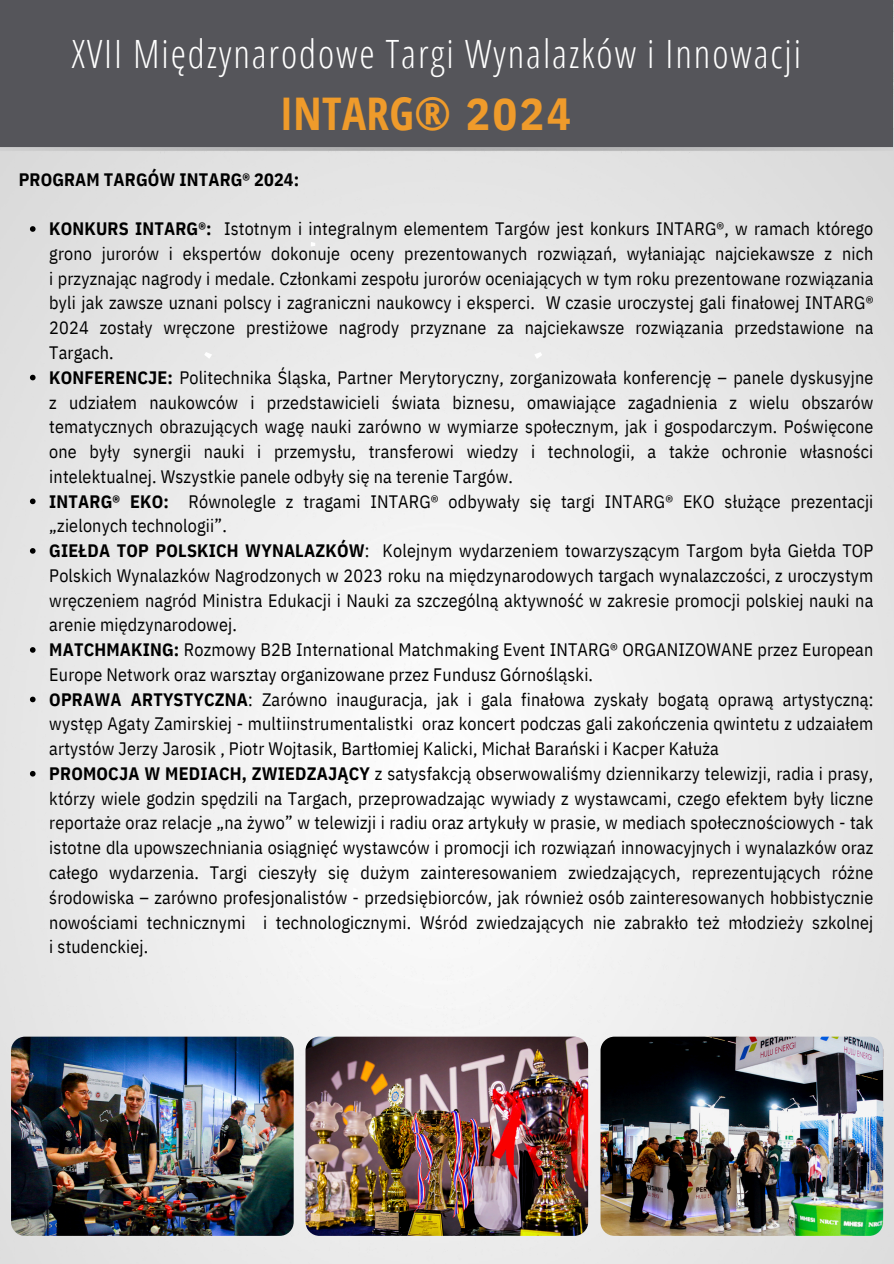
<style>
.page{position:relative;width:894px;height:1264px;background:#fff}
.page>*{position:absolute;margin:0;border:0;box-sizing:border-box;transform-origin:0 0}
.t1{font:700 45px "Open Sans Condensed";letter-spacing:.01em;color:#ef9b2b}
.t2{font:300 39px "Open Sans Condensed";letter-spacing:.05em;color:#fff}
.t3{font:18px/24.8px "IBM Plex Sans Cond";letter-spacing:.01em;color:#000;text-align:justify}
.t4{font:700 18px "IBM Plex Sans Cond";letter-spacing:.01em;color:#000}
.s1{font-family:"IBM Plex Sans Cond"}
.s2{font-weight:700}
.s3{color:#e2e2e2}
</style>
<div class="page">
<div style="left:0;top:0;width:893px;height:147px;background:#55555a"></div>
<img style="left:0;top:147px;width:893px;height:1116px">
<svg style="left:353px;top:887px;width:3px;height:5px"></svg>
<img style="left:11px;top:1036px;width:282px;height:199px;border-radius:14px">
<svg style="left:204px;top:352px;width:8px;height:7px"></svg>
<svg style="left:311px;top:242px;width:4px;height:4px"></svg>
<svg style="left:534px;top:352px;width:8px;height:7px"></svg>
<svg style="left:30px;top:226px;width:6px;height:6px"></svg>
<svg style="left:30px;top:375px;width:6px;height:5px"></svg>
<svg style="left:30px;top:498px;width:6px;height:6px"></svg>
<svg style="left:30px;top:548px;width:6px;height:5px"></svg>
<svg style="left:30px;top:647px;width:6px;height:5px"></svg>
<svg style="left:30px;top:696px;width:6px;height:6px"></svg>
<svg style="left:30px;top:771px;width:6px;height:5px"></svg>
<img style="left:305px;top:1036px;width:283px;height:199px;border-radius:14px">
<img style="left:600px;top:1036px;width:282px;height:199px;border-radius:14px">
<p class="t2" style="left:72px;top:26px;width:730px">XVII Międzynarodowe Targi Wynalazków i Innowacji</p>
<p class="t1" style="left:279px;top:82px;width:293px">INTARG® <span class="s1">2024</span></p>
<h2 class="t4" style="left:19px;top:167px;width:282px">PROGRAM TARGÓW INTARG® 2024:</h2>
<p class="t3" style="left:49px;top:216px;width:825px"><span class="s2">KONKURS INTARG®:</span> Istotnym i integralnym elementem Targów jest konkurs INTARG®, w ramach którego grono jurorów i ekspertów dokonuje oceny prezentowanych rozwiązań, wyłaniając najciekawsze z nich i przyznając nagrody i medale. Członkami zespołu jurorów oceniających w tym roku prezentowane rozwiązania byli jak zawsze uznani polscy i zagraniczni naukowcy i eksperci. W<span class="s3">.</span>czasie uroczystej gali finałowej INTARG® 2024 zostały wręczone prestiżowe nagrody przyznane za najciekawsze rozwiązania przedstawione na Targach.</p>
<h4 class="t3" style="left:49px;top:364px;width:825px"><span class="s2">KONFERENCJE:</span> Politechnika Śląska, Partner Merytoryczny, zorganizowała konferencję – panele dyskusyjne z udziałem naukowców i przedstawicieli świata biznesu, omawiające zagadnienia z wielu obszarów tematycznych obrazujących wagę nauki zarówno w wymiarze społecznym, jak i gospodarczym. Poświęcone one były synergii nauki i przemysłu, transferowi wiedzy i technologii, a także ochronie własności intelektualnej. Wszystkie panele odbyły się na terenie Targów.</h4>
<p class="t3" style="left:49px;top:488px;width:825px"><span class="s2">INTARG® EKO:</span> Równolegle z tragami INTARG® odbywały się targi INTARG® EKO służące prezentacji „zielonych technologii”.</p>
<p class="t3" style="left:49px;top:538px;width:825px"><span class="s2">GIEŁDA TOP POLSKICH WYNALAZKÓW</span>: Kolejnym wydarzeniem towarzyszącym Targom była Giełda TOP Polskich Wynalazków Nagrodzonych w 2023 roku na międzynarodowych targach wynalazczości, z uroczystym wręczeniem nagród Ministra Edukacji i Nauki za szczególną aktywność w zakresie promocji polskiej nauki na arenie międzynarodowej.</p>
<p class="t3" style="left:49px;top:637px;width:825px"><span class="s2">MATCHMAKING:</span> Rozmowy B2B International Matchmaking Event INTARG® ORGANIZOWANE przez European<br>Europe Network oraz warsztay organizowane przez Fundusz Górnośląski.</p>
<p class="t3" style="left:49px;top:686px;width:825px"><span class="s2">OPRAWA ARTYSTYCZNA</span>: Zarówno inauguracja, jak i gala finałowa zyskały bogatą oprawą artystyczną: występ Agaty Zamirskiej - multiinstrumentalistki oraz koncert podczas gali zakończenia qwintetu z udzaiałem artystów Jerzy Jarosik , Piotr Wojtasik, Bartłomiej Kalicki, Michał Barański i Kacper Kałuża</p>
<p class="t3" style="left:49px;top:760px;width:825px"><span class="s2">PROMOCJA W MEDIACH, ZWIEDZAJĄCY</span> z satysfakcją obserwowaliśmy dziennikarzy telewizji, radia i prasy, którzy wiele godzin spędzili na Targach, przeprowadzając wywiady z wystawcami, czego efektem były liczne reportaże oraz relacje „na żywo” w telewizji i radiu oraz artykuły w prasie, w mediach społecznościowych - tak istotne dla upowszechniania osiągnięć wystawców i promocji ich rozwiązań innowacyjnych i wynalazków oraz całego wydarzenia. Targi cieszyły się dużym zainteresowaniem zwiedzających, reprezentujących różne środowiska – zarówno profesjonalistów - przedsiębiorców, jak również osób zainteresowanych hobbistycznie nowościami technicznymi i technologicznymi. Wśród zwiedzających nie zabrakło też młodzieży szkolnej i studenckiej.</p>
</div>
